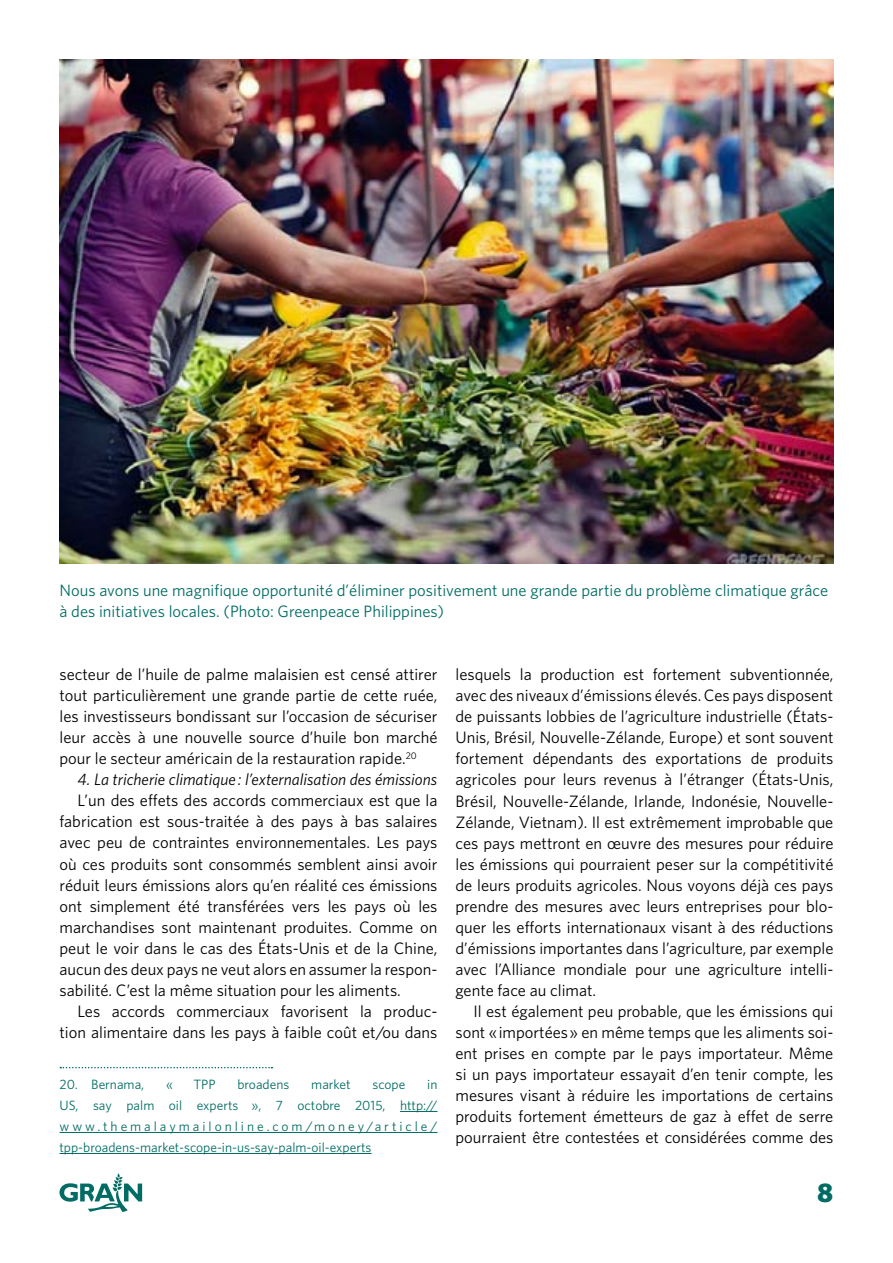
<style>
.page{position:relative;width:893px;height:1263px;background:#fff}
.page>*{position:absolute;margin:0;border:0;box-sizing:border-box;transform-origin:0 0}
.t1{font:900 27px "Whitney";color:#006c64}
.t2{font:16.5px/21px "Whitney";color:#000;text-align:justify}
.t3{font:16.5px/21px "Whitney";color:#006c64}
.t4{font:italic 16.5px "Whitney";color:#000}
.t5{font:13.5px/21px "Whitney";color:#006c64;text-align:justify}
</style>
<div class="page">
<svg style="left:60px;top:1173px;width:82px;height:39px"></svg>
<svg style="left:60px;top:1067px;width:212px;height:1px"></svg>
<hr style="left:400px;top:1111px;width:37px;height:1px;background:#006c64">
<hr style="left:60px;top:1132px;width:377px;height:1px;background:#006c64">
<hr style="left:60px;top:1153px;width:312px;height:1px;background:#006c64">
<img style="left:60px;top:60px;width:773px;height:504px">
<p class="t3" style="left:60px;top:580px;width:770px">Nous avons une magnifique opportunité d’éliminer positivement une grande partie du problème climatique grâce à des initiatives locales. (Photo: Greenpeace Philippines)</p>
<p class="t2" style="left:60px;top:664px;width:379px">secteur de l’huile de palme malaisien est censé attirer tout particulièrement une grande partie de cette ruée, les investisseurs bondissant sur l’occasion de sécuriser leur accès à une nouvelle source d’huile bon marché pour le secteur américain de la restauration rapide.<sup>20</sup></p>
<p class="t4" style="left:78px;top:770px;width:361px">4. La tricherie climatique : l’externalisation des émissions</p>
<p class="t2" style="left:60px;top:790px;width:379px;text-indent:18px">L’un des effets des accords commerciaux est que la fabrication est sous-traitée à des pays à bas salaires avec peu de contraintes environnementales. Les pays où ces produits sont consommés semblent ainsi avoir réduit leurs émissions alors qu’en réalité ces émissions ont simplement été transférées vers les pays où les marchandises sont maintenant produites. Comme on peut le voir dans le cas des États-Unis et de la Chine, aucun des deux pays ne veut alors en assumer la respon&shy;sabilité. C’est la même situation pour les aliments.</p>
<p class="t2" style="left:60px;top:1000px;width:379px;text-align:right">Les accords commerciaux favorisent la produc&shy;tion alimentaire dans les pays à faible coût et/ou dans</p>
<p class="t5" style="left:60px;top:1073px;width:86px">20. Bernama,</p>
<p class="t5" style="left:166px;top:1073px;width:8px">«</p>
<p class="t5" style="left:193px;top:1073px;width:24px">TPP</p>
<p class="t5" style="left:237px;top:1073px;width:53px">broadens</p>
<p class="t5" style="left:311px;top:1073px;width:41px">market</p>
<p class="t5" style="left:372px;top:1073px;width:34px">scope</p>
<p class="t5" style="left:60px;top:1073px;width:379px;text-indent:368px">in US, say palm oil experts », 7 octobre 2015, http:// www.themalaymailonline.com/money/article/ tpp-broadens-market-scope-in-us-say-palm-oil-experts</p>
<p class="t2" style="left:455px;top:664px;width:379px">lesquels la production est fortement subventionnée, avec des niveaux d’émissions élevés. Ces pays disposent de puissants lobbies de l’agriculture industrielle (États-Unis, Brésil, Nouvelle-Zélande, Europe) et sont souvent fortement dépendants des exportations de produits agricoles pour leurs revenus à l’étranger (États-Unis, Brésil, Nouvelle-Zélande, Irlande, Indonésie, Nouvelle-Zélande, Vietnam). Il est extrêmement improbable que ces pays mettront en œuvre des mesures pour réduire les émissions qui pourraient peser sur la compétitivité de leurs produits agricoles. Nous voyons déjà ces pays prendre des mesures avec leurs entreprises pour blo&shy;quer les efforts internationaux visant à des réductions d’émissions importantes dans l’agriculture, par exemple avec l’Alliance mondiale pour une agriculture intelli&shy;gente face au climat.</p>
<p class="t2" style="left:455px;top:1000px;width:379px;text-indent:18px">Il est également peu probable, que les émissions qui sont « importées » en même temps que les aliments soi&shy;ent prises en compte par le pays importateur. Même si un pays importateur essayait d’en tenir compte, les mesures visant à réduire les importations de certains produits fortement émetteurs de gaz à effet de serre pourraient être contestées et considérées comme des</p>
<h1 class="t1" style="left:817px;top:1176px;width:18px">8</h1>
</div>
